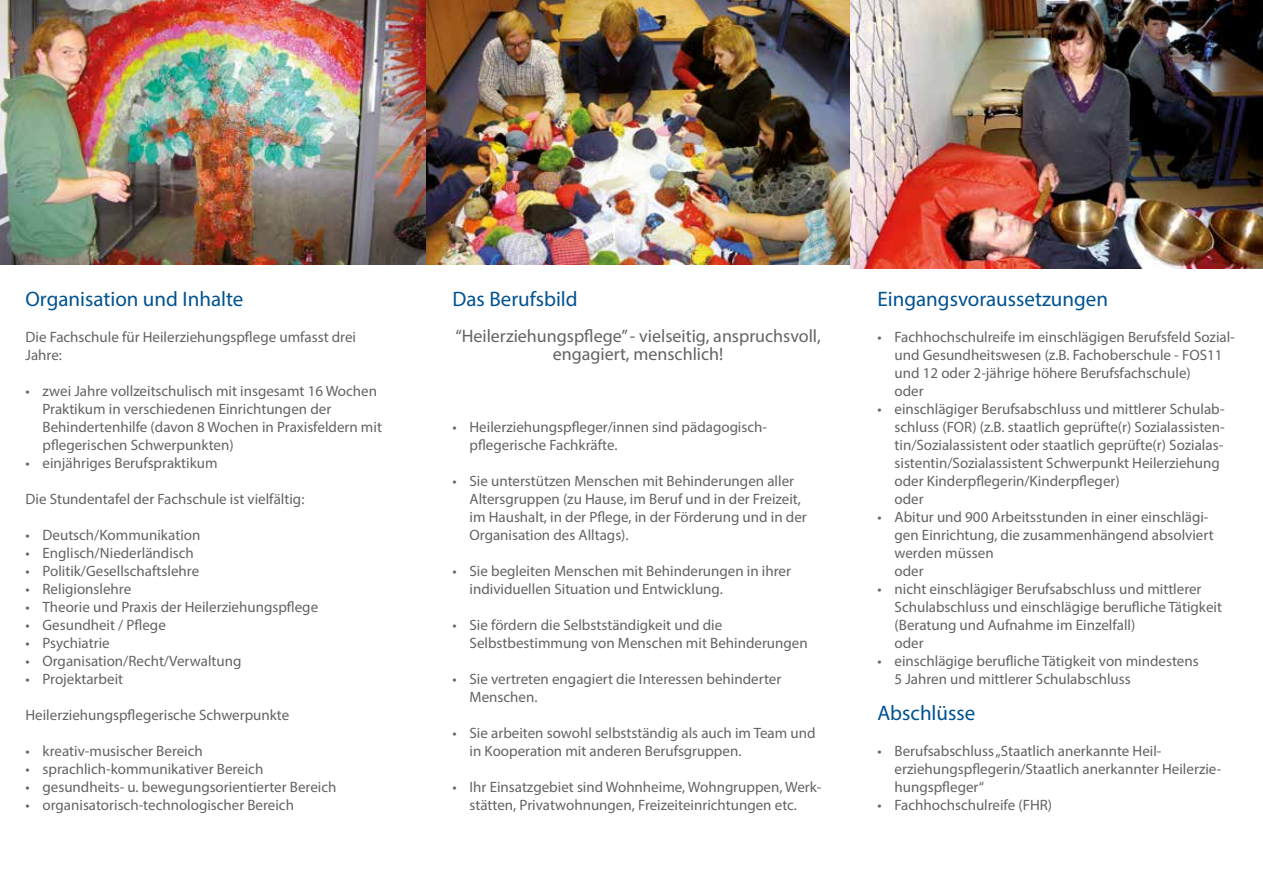
<style>
.page{position:relative;width:1263px;height:893px;background:#fff}
.page>*{position:absolute;margin:0;border:0;box-sizing:border-box;transform-origin:0 0}
.t1{font:21px "Myriad Pro";color:#005291}
.t2{font:18px/18px "Myriad Pro";color:#646363;text-align:center}
.t3{font:15px/18px "Myriad Pro";color:#646363}
</style>
<div class="page">
<img style="left:0;top:0;width:850px;height:264px">
<img style="left:850px;top:0;width:413px;height:269px">
<h1 class="t1" style="left:26px;top:286px;width:219px">Organisation und Inhalte</h1>
<p class="t3" style="left:26px;top:328px;width:332px">Die Fachschule für Heilerziehungspflege umfasst drei<br>Jahre:</p>
<p class="t3" style="left:43px;top:382px;width:341px;text-indent:-17px">• zwei Jahre vollzeitschulisch mit insgesamt 16 Wochen Praktikum in verschiedenen Einrichtungen der Behindertenhilfe (davon 8 Wochen in Praxisfeldern mit pflegerischen Schwerpunkten)</p>
<p class="t3" style="left:26px;top:454px;width:194px">• einjähriges Berufspraktikum</p>
<p class="t3" style="left:26px;top:490px;width:280px">Die Stundentafel der Fachschule ist vielfältig:</p>
<p class="t3" style="left:26px;top:526px;width:176px">• Deutsch/Kommunikation</p>
<p class="t3" style="left:26px;top:544px;width:170px">• Englisch/Niederländisch</p>
<p class="t3" style="left:26px;top:562px;width:175px">• Politik/Gesellschaftslehre</p>
<p class="t3" style="left:26px;top:580px;width:107px">• Religionslehre</p>
<p class="t3" style="left:26px;top:598px;width:294px">• Theorie und Praxis der Heilerziehungspflege</p>
<p class="t3" style="left:26px;top:616px;width:142px">• Gesundheit / Pflege</p>
<p class="t3" style="left:26px;top:634px;width:86px">• Psychiatrie</p>
<p class="t3" style="left:26px;top:652px;width:217px">• Organisation/Recht/Verwaltung</p>
<p class="t3" style="left:26px;top:670px;width:99px">• Projektarbeit</p>
<p class="t3" style="left:26px;top:706px;width:265px">Heilerziehungspflegerische Schwerpunkte</p>
<p class="t3" style="left:26px;top:742px;width:179px">• kreativ-musischer Bereich</p>
<p class="t3" style="left:26px;top:760px;width:239px">• sprachlich-kommunikativer Bereich</p>
<p class="t3" style="left:26px;top:778px;width:312px">• gesundheits- u. bewegungsorientierter Bereich</p>
<p class="t3" style="left:26px;top:796px;width:270px">• organisatorisch-technologischer Bereich</p>
<h1 class="t1" style="left:452px;top:286px;width:127px">Das Berufsbild</h1>
<p class="t2" style="left:455px;top:327px;width:367px">“Heilerziehungspflege” - vielseitig, anspruchsvoll, engagiert, menschlich!</p>
<p class="t3" style="left:469px;top:418px;width:299px;text-indent:-17px">• Heilerziehungspfleger/innen sind pädagogisch&shy;pflegerische Fachkräfte.</p>
<p class="t3" style="left:469px;top:472px;width:339px;text-indent:-17px">• Sie unterstützen Menschen mit Behinderungen aller Altersgruppen (zu Hause, im Beruf und in der Freizeit, im Haushalt, in der Pflege, in der Förderung und in der Organisation des Alltags).</p>
<p class="t3" style="left:469px;top:562px;width:323px;text-indent:-17px">• Sie begleiten Menschen mit Behinderungen in ihrer individuellen Situation und Entwicklung.</p>
<p class="t3" style="left:469px;top:616px;width:340px;text-indent:-17px">• Sie fördern die Selbstständigkeit und die<br>Selbstbestimmung von Menschen mit Behinderungen</p>
<p class="t3" style="left:469px;top:670px;width:313px;text-indent:-17px">• Sie vertreten engagiert die Interessen behinderter<br>Menschen.</p>
<p class="t3" style="left:469px;top:724px;width:347px;text-indent:-17px">• Sie arbeiten sowohl selbstständig als auch im Team und in Kooperation mit anderen Berufsgruppen.</p>
<p class="t3" style="left:452px;top:778px;width:370px;text-align:center">• Ihr Einsatzgebiet sind Wohnheime, Wohngruppen, Werk&shy;stätten, Privatwohnungen, Freizeiteinrichtungen etc.</p>
<h1 class="t1" style="left:877px;top:286px;width:232px">Eingangsvoraussetzungen</h1>
<p class="t3" style="left:894px;top:328px;width:342px;text-indent:-17px">• Fachhochschulreife im einschlägigen Berufsfeld Sozial&shy;und Gesundheitswesen (z.B. Fachoberschule - FOS11 und 12 oder 2-jährige höhere Berufsfachschule)<br>oder</p>
<p class="t3" style="left:894px;top:400px;width:332px;text-indent:-17px">• einschlägiger Berufsabschluss und mittlerer Schulab&shy;schluss (FOR) (z.B. staatlich geprüfte(r) Sozialassisten&shy;tin/Sozialassistent oder staatlich geprüfte(r) Sozialas&shy;sistentin/Sozialassistent Schwerpunkt Heilerziehung oder Kinderpflegerin/Kinderpfleger)<br>oder</p>
<p class="t3" style="left:894px;top:508px;width:321px;text-indent:-17px">• Abitur und 900 Arbeitsstunden in einer einschlägi&shy;gen Einrichtung, die zusammenhängend absolviert werden müssen<br>oder</p>
<p class="t3" style="left:894px;top:580px;width:329px;text-indent:-17px">• nicht einschlägiger Berufsabschluss und mittlerer Schulabschluss und einschlägige berufliche Tätigkeit (Beratung und Aufnahme im Einzelfall)<br>oder</p>
<p class="t3" style="left:894px;top:652px;width:306px;text-indent:-17px">• einschlägige berufliche Tätigkeit von mindestens<br>5 Jahren und mittlerer Schulabschluss</p>
<h1 class="t1" style="left:877px;top:700px;width:99px">Abschlüsse</h1>
<p class="t3" style="left:894px;top:742px;width:328px;text-indent:-17px">• Berufsabschluss „Staatlich anerkannte Heil&shy;erziehungspflegerin/Staatlich anerkannter Heilerzie&shy;hungspfleger“</p>
<p class="t3" style="left:877px;top:796px;width:176px">• Fachhochschulreife (FHR)</p>
</div>
